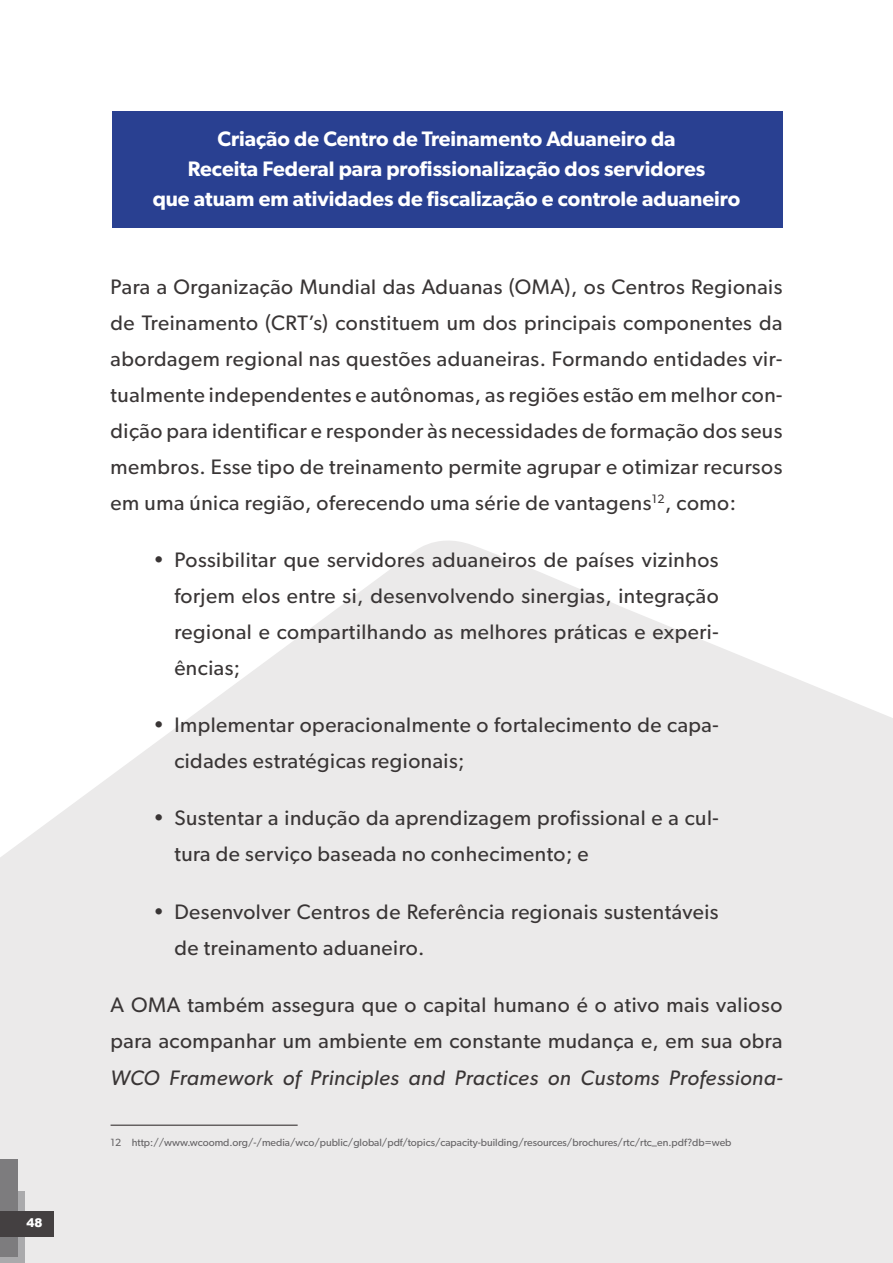
<style>
.page{position:relative;width:893px;height:1263px;background:#fff}
.page>*{position:absolute;margin:0;border:0;box-sizing:border-box;transform-origin:0 0}
.t1{font:21px/36px "Gibson";letter-spacing:.025em;color:#393535}
.t2{font:600 21px/30px "Gibson";color:#fff;text-align:center}
.t3{font:italic 21px "Gibson";letter-spacing:.025em;color:#393535}
.t4{font:900 12px "Arial";color:#fff}
.t5{font:10.5px "Gibson";color:#656365}
</style>
<div class="page">
<svg style="left:283px;top:541px;width:440px;height:108px;fill:#ebeaea"></svg>
<div style="left:0;top:649px;width:893px;height:614px;background:#ebeaea"></div>
<div style="left:1px;top:1191px;width:24px;height:72px;background:#aaaaac"></div>
<div style="left:0;top:1160px;width:18px;height:97px;background:#7d7c7e"></div>
<div style="left:0;top:1211px;width:54px;height:25px;background:#444041"></div>
<div style="left:112px;top:111px;width:670px;height:116px;background:#294091"></div>
<hr style="left:111px;top:1125px;width:187px;height:1px;background:#241f1f">
<p class="t4" style="left:27px;top:1214px;width:18px">48</p>
<p class="t2" style="left:153px;top:123px;width:589px">Criação de Centro de Treinamento Aduaneiro da<br>Receita Federal para profissionalização dos servidores<br>que atuam em atividades de fiscalização e controle aduaneiro</p>
<p class="t1" style="left:111px;top:268px;width:673px;text-align:justify">Para a Organização Mundial das Aduanas (OMA), os Centros Regionais de Treinamento (CRT’s) constituem um dos principais componentes da abordagem regional nas questões aduaneiras. Formando entidades vir&shy;tualmente independentes e autônomas, as regiões estão em melhor con&shy;dição para identificar e responder às necessidades de formação dos seus membros. Esse tipo de treinamento permite agrupar e otimizar recursos em uma única região, oferecendo uma série de vantagens<sup>12</sup>, como:</p>
<p class="t1" style="left:174px;top:541px;width:546px;text-align:justify;text-indent:-21px">• Possibilitar que servidores aduaneiros de países vizinhos forjem elos entre si, desenvolvendo sinergias, integração regional e compartilhando as melhores práticas e experi&shy;ências;</p>
<p class="t1" style="left:174px;top:706px;width:546px;text-indent:-21px">• Implementar operacionalmente o fortalecimento de capa&shy;cidades estratégicas regionais;</p>
<p class="t1" style="left:174px;top:800px;width:546px;text-indent:-21px">• Sustentar a indução da aprendizagem profissional e a cul&shy;tura de serviço baseada no conhecimento; e</p>
<p class="t1" style="left:174px;top:893px;width:546px;text-indent:-21px">• Desenvolver Centros de Referência regionais sustentáveis de treinamento aduaneiro.</p>
<p class="t1" style="left:111px;top:986px;width:673px">A OMA também assegura que o capital humano é o ativo mais valioso para acompanhar um ambiente em constante mudança e, em sua obra</p>
<p class="t3" style="left:111px;top:1065px;width:673px">WCO Framework of Principles and Practices on Customs Professiona-</p>
<p class="t5" style="left:111px;top:1136px;width:622px">12 http://www.wcoomd.org/-/media/wco/public/global/pdf/topics/capacity-building/resources/brochures/rtc/rtc_en.pdf?db=web</p>
</div>
